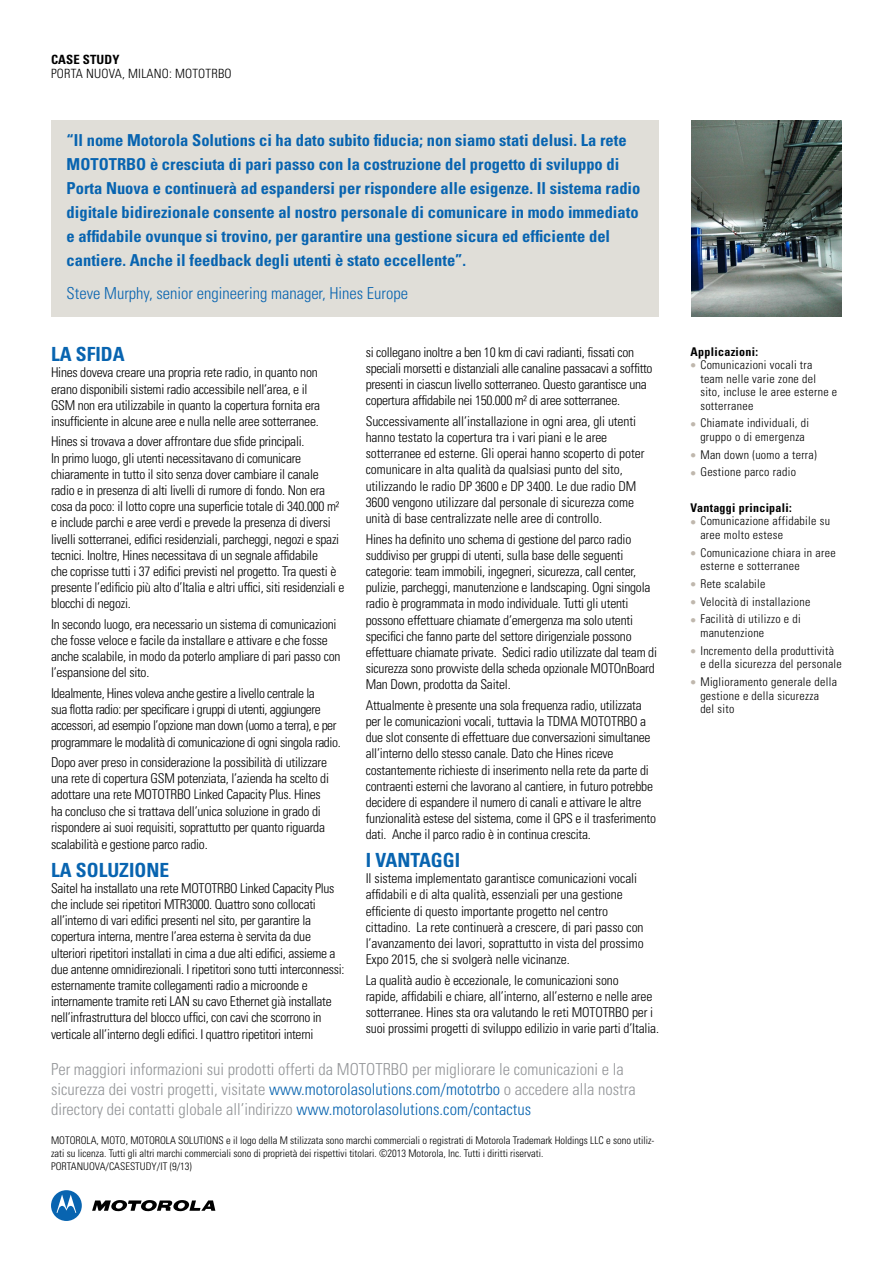
<style>
.page{position:relative;width:893px;height:1263px;background:#fff}
.page>*{position:absolute;margin:0;border:0;box-sizing:border-box;transform-origin:0 0}
.t1{font:700 condensed 19.5px "Univers LT Std";color:#0864b0}
.t2{font:700 condensed 16.5px/24px "Univers LT Std";color:#0864b0}
.t3{font:300 condensed 16.5px/19.8px "Univers LT Std";color:#939598}
.t4{font:300 condensed 16.5px "Univers LT Std";color:#0864b0}
.t5{font:300 condensed 13.5px/16.2px "Univers LT Std";letter-spacing:-.02em;color:#000}
.t6{font:300 condensed 12.75px "Univers LT Std";letter-spacing:.015em;color:#000}
.t7{font:700 condensed 12.75px "Univers LT Std";letter-spacing:.01em;color:#000}
.t8{font:300 condensed 12px/13.5px "Univers LT Std";letter-spacing:.025em;color:#000}
.t9{font:700 condensed 12px "Univers LT Std";letter-spacing:.025em;color:#000}
.t10{font:300 condensed 10.5px/12.6px "Univers LT Std";color:#000}
.s1{color:#0864b0}
.s2{color:#bfb7ad}
</style>
<div class="page">
<svg style="left:92px;top:1200px;width:123px;height:12px"></svg>
<div style="left:51px;top:1190px;width:31px;height:31px;background:#0864b0;border-radius:50%"></div>
<svg style="left:57px;top:1194px;width:19px;height:19px"></svg>
<div style="left:51px;top:120px;width:608px;height:197px;background:#e0ded8"></div>
<img style="left:691px;top:120px;width:151px;height:197px">
<p class="t7" style="left:51px;top:52px;width:70px">CASE STUDY</p>
<p class="t6" style="left:51px;top:65px;width:182px">PORTA NUOVA, MILANO: MOTOTRBO</p>
<p class="t2" style="left:67px;top:128px;width:575px">“Il nome Motorola Solutions ci ha dato subito fiducia; non siamo stati delusi. La rete MOTOTRBO è cresciuta di pari passo con la costruzione del progetto di sviluppo di Porta Nuova e continuerà ad espandersi per rispondere alle esigenze. Il sistema radio digitale bidirezionale consente al nostro personale di comunicare in modo immediato e affidabile ovunque si trovino, per garantire una gestione sicura ed efficiente del cantiere. Anche il feedback degli utenti è stato eccellente”.</p>
<p class="t4" style="left:67px;top:283px;width:343px">Steve Murphy, senior engineering manager, Hines Europe</p>
<h1 class="t1" style="left:51px;top:342px;width:75px">LA SFIDA</h1>
<p class="t5" style="left:51px;top:364px;width:271px">Hines doveva creare una propria rete radio, in quanto non erano disponibili sistemi radio accessibile nell’area, e il GSM non era utilizzabile in quanto la copertura fornita era insufficiente in alcune aree e nulla nelle aree sotterranee.</p>
<p class="t5" style="left:51px;top:433px;width:295px">Hines si trovava a dover affrontare due sfide principali.<br>In primo luogo, gli utenti necessitavano di comunicare chiaramente in tutto il sito senza dover cambiare il canale radio e in presenza di alti livelli di rumore di fondo. Non era cosa da poco: il lotto copre una superficie totale di 340.000 m² e include parchi e aree verdi e prevede la presenza di diversi livelli sotterranei, edifici residenziali, parcheggi, negozi e spazi tecnici. Inoltre, Hines necessitava di un segnale affidabile<br>che coprisse tutti i 37 edifici previsti nel progetto. Tra questi è presente l’edificio più alto d’Italia e altri uffici, siti residenziali e blocchi di negozi.</p>
<p class="t5" style="left:51px;top:616px;width:291px">In secondo luogo, era necessario un sistema di comunicazioni che fosse veloce e facile da installare e attivare e che fosse anche scalabile, in modo da poterlo ampliare di pari passo con l’espansione del sito.</p>
<p class="t5" style="left:51px;top:685px;width:291px">Idealmente, Hines voleva anche gestire a livello centrale la<br>sua flotta radio: per specificare i gruppi di utenti, aggiungere accessori, ad esempio l’opzione man down (uomo a terra), e per programmare le modalità di comunicazione di ogni singola radio.</p>
<p class="t5" style="left:51px;top:754px;width:279px">Dopo aver preso in considerazione la possibilità di utilizzare una rete di copertura GSM potenziata, l’azienda ha scelto di adottare una rete MOTOTRBO Linked Capacity Plus. Hines ha concluso che si trattava dell’unica soluzione in grado di rispondere ai suoi requisiti, soprattutto per quanto riguarda scalabilità e gestione parco radio.</p>
<h1 class="t1" style="left:51px;top:858px;width:120px">LA SOLUZIONE</h1>
<p class="t5" style="left:51px;top:880px;width:295px">Saitel ha installato una rete MOTOTRBO Linked Capacity Plus che include sei ripetitori MTR3000. Quattro sono collocati all’interno di vari edifici presenti nel sito, per garantire la copertura interna, mentre l’area esterna è servita da due ulteriori ripetitori installati in cima a due alti edifici, assieme a due antenne omnidirezionali. I ripetitori sono tutti interconnessi: esternamente tramite collegamenti radio a microonde e internamente tramite reti LAN su cavo Ethernet già installate nell’infrastruttura del blocco uffici, con cavi che scorrono in verticale all’interno degli edifici. I quattro ripetitori interni</p>
<p class="t5" style="left:366px;top:344px;width:288px">si collegano inoltre a ben 10 km di cavi radianti, fissati con speciali morsetti e distanziali alle canaline passacavi a soffitto presenti in ciascun livello sotterraneo. Questo garantisce una copertura affidabile nei 150.000 m² di aree sotterranee.</p>
<p class="t5" style="left:366px;top:413px;width:280px">Successivamente all’installazione in ogni area, gli utenti hanno testato la copertura tra i vari piani e le aree sotterranee ed esterne. Gli operai hanno scoperto di poter comunicare in alta qualità da qualsiasi punto del sito, utilizzando le radio DP 3600 e DP 3400. Le due radio DM 3600 vengono utilizzare dal personale di sicurezza come unità di base centralizzate nelle aree di controllo.</p>
<p class="t5" style="left:366px;top:531px;width:293px">Hines ha definito uno schema di gestione del parco radio suddiviso per gruppi di utenti, sulla base delle seguenti categorie: team immobili, ingegneri, sicurezza, call center, pulizie, parcheggi, manutenzione e landscaping. Ogni singola radio è programmata in modo individuale. Tutti gli utenti possono effettuare chiamate d’emergenza ma solo utenti specifici che fanno parte del settore dirigenziale possono effettuare chiamate private. Sedici radio utilizzate dal team di sicurezza sono provviste della scheda opzionale MOTOnBoard Man Down, prodotta da Saitel.</p>
<p class="t5" style="left:366px;top:697px;width:292px">Attualmente è presente una sola frequenza radio, utilizzata per le comunicazioni vocali, tuttavia la TDMA MOTOTRBO a due slot consente di effettuare due conversazioni simultanee all’interno dello stesso canale. Dato che Hines riceve costantemente richieste di inserimento nella rete da parte di contraenti esterni che lavorano al cantiere, in futuro potrebbe decidere di espandere il numero di canali e attivare le altre funzionalità estese del sistema, come il GPS e il trasferimento dati. Anche il parco radio è in continua crescita.</p>
<h1 class="t1" style="left:366px;top:848px;width:96px">I VANTAGGI</h1>
<p class="t5" style="left:366px;top:870px;width:279px">Il sistema implementato garantisce comunicazioni vocali affidabili e di alta qualità, essenziali per una gestione efficiente di questo importante progetto nel centro cittadino. La rete continuerà a crescere, di pari passo con l’avanzamento dei lavori, soprattutto in vista del prossimo Expo 2015, che si svolgerà nelle vicinanze.</p>
<p class="t5" style="left:366px;top:972px;width:295px">La qualità audio è eccezionale, le comunicazioni sono<br>rapide, affidabili e chiare, all’interno, all’esterno e nelle aree sotterranee. Hines sta ora valutando le reti MOTOTRBO per i suoi prossimi progetti di sviluppo edilizio in varie parti d’Italia.</p>
<p class="t3" style="left:51px;top:1059px;width:586px">Per maggiori informazioni sui prodotti offerti da MOTOTRBO per migliorare le comunicazioni e la sicurezza dei vostri progetti, visitate <span class="s1">www.motorolasolutions.com/mototrbo</span> o accedere alla nostra directory dei contatti globale all’indirizzo <span class="s1">www.motorolasolutions.com/contactus</span></p>
<p class="t10" style="left:51px;top:1134px;width:605px">MOTOROLA, MOTO, MOTOROLA SOLUTIONS e il logo della M stilizzata sono marchi commerciali o registrati di Motorola Trademark Holdings LLC e sono utiliz&shy;zati su licenza. Tutti gli altri marchi commerciali sono di proprietà dei rispettivi titolari. ©2013 Motorola, Inc. Tutti i diritti riservati.<br>PORTANUOVA/CASESTUDY/IT (9/13)</p>
<p class="t9" style="left:691px;top:344px;width:69px">Applicazioni:</p>
<p class="t8" style="left:700px;top:358px;width:138px;text-indent:-10px"><span class="s2">●</span> Comunicazioni vocali tra team nelle varie zone del sito, incluse le aree esterne e sotterranee</p>
<p class="t8" style="left:691px;top:416px;width:120px;text-align:center"><span class="s2">●</span> Chiamate individuali, di gruppo o di emergenza</p>
<p class="t8" style="left:691px;top:448px;width:128px"><span class="s2">●</span> Man down (uomo a terra)</p>
<p class="t8" style="left:691px;top:465px;width:107px"><span class="s2">●</span> Gestione parco radio</p>
<p class="t9" style="left:691px;top:500px;width:103px">Vantaggi principali:</p>
<p class="t8" style="left:700px;top:514px;width:131px;text-indent:-10px"><span class="s2">●</span> Comunicazione affidabile su aree molto estese</p>
<p class="t8" style="left:700px;top:546px;width:137px;text-indent:-10px"><span class="s2">●</span> Comunicazione chiara in aree esterne e sotterranee</p>
<p class="t8" style="left:691px;top:577px;width:76px"><span class="s2">●</span> Rete scalabile</p>
<p class="t8" style="left:691px;top:595px;width:121px"><span class="s2">●</span> Velocità di installazione</p>
<p class="t8" style="left:700px;top:612px;width:102px;text-indent:-10px"><span class="s2">●</span> Facilità di utilizzo e di manutenzione</p>
<p class="t8" style="left:700px;top:644px;width:143px;text-indent:-10px"><span class="s2">●</span> Incremento della produttività e della sicurezza del personale</p>
<p class="t8" style="left:700px;top:675px;width:138px;text-indent:-10px"><span class="s2">●</span> Miglioramento generale della gestione e della sicurezza<br>del sito</p>
</div>
